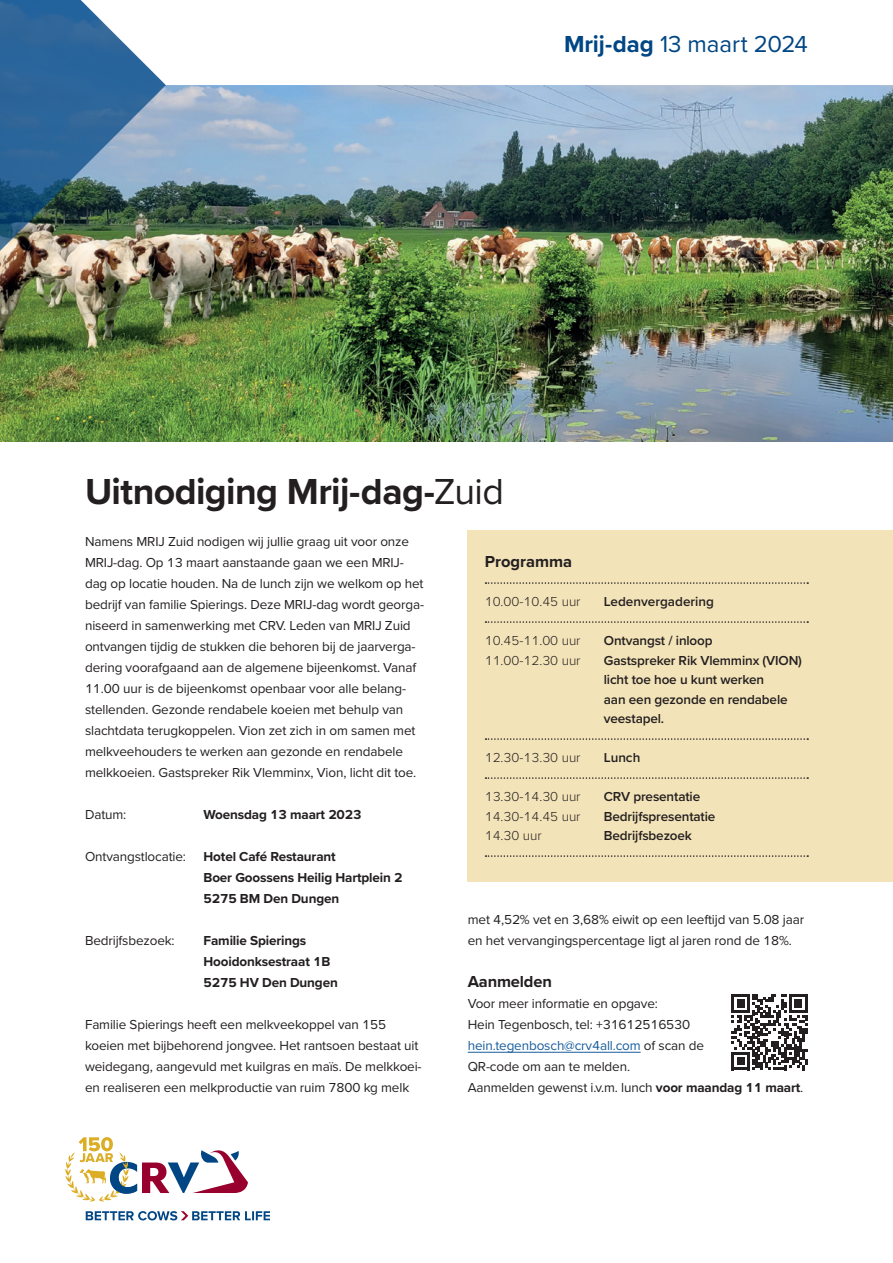
<style>
.page{position:relative;width:893px;height:1263px;background:#fff}
.page>*{position:absolute;margin:0;border:0;box-sizing:border-box;transform-origin:0 0}
.t1{font:700 37.5px "Proxima Nova";letter-spacing:-.02em;color:#231f20}
.t2{font:24px "Proxima Nova";letter-spacing:-.005em;color:#004684}
.t3{font:700 16.5px "Proxima Nova";letter-spacing:-.005em;color:#231f20}
.t4{font:13.5px/21px "Proxima Nova";letter-spacing:-.01em;color:#231f20}
.t5{font:600 13.5px/19.5px "Proxima Nova";letter-spacing:-.01em;color:#231f20}
.t6{font:700 13.5px/21px "Proxima Nova";letter-spacing:-.01em;color:#231f20}
.t7{font:300 13.5px "Proxima Nova";color:#231f20}
.s1{font-weight:700}
.s2{font-weight:400}
.s3{color:#175d9e}
</style>
<div class="page">
<img style="left:0;top:85px;width:893px;height:356px">
<img style="left:0;top:0;width:166px;height:264px">
<div style="left:468px;top:531px;width:425px;height:351px;background:#f3e3b8"></div>
<svg style="left:485px;top:582px;width:323px;height:2px"></svg>
<svg style="left:485px;top:621px;width:323px;height:2px"></svg>
<svg style="left:485px;top:738px;width:323px;height:2px"></svg>
<svg style="left:485px;top:777px;width:323px;height:2px"></svg>
<svg style="left:485px;top:855px;width:323px;height:2px"></svg>
<svg style="left:86px;top:1211px;width:184px;height:9px"></svg>
<svg style="left:65px;top:1137px;width:183px;height:64px"></svg>
<hr style="left:468px;top:1052px;width:173px;height:1px;background:#175d9e">
<svg style="left:731px;top:994px;width:76px;height:76px"></svg>
<h2 class="t2" style="left:564px;top:26px;width:245px"><span class="s1">Mrij-dag</span> 13 maart 2024</h2>
<h1 class="t1" style="left:85px;top:464px;width:420px">Uitnodiging Mrij-dag-<span class="s2">Zuid</span></h1>
<p class="t4" style="left:85px;top:530px;width:340px">Namens MRIJ Zuid nodigen wij jullie graag uit voor onze MRIJ-dag. Op 13 maart aanstaande gaan we een MRIJ&shy;dag op locatie houden. Na de lunch zijn we welkom op het bedrijf van familie Spierings. Deze MRIJ-dag wordt georga&shy;niseerd in samenwerking met CRV. Leden van MRIJ Zuid ontvangen tijdig de stukken die behoren bij de jaarverga&shy;dering voorafgaand aan de algemene bijeenkomst. Vanaf 11.00 uur is de bijeenkomst openbaar voor alle belang&shy;stellenden. Gezonde rendabele koeien met behulp van slachtdata terugkoppelen. Vion zet zich in om samen met melkveehouders te werken aan gezonde en rendabele melkkoeien. Gastspreker Rik Vlemminx, Vion, licht dit toe.</p>
<p class="t4" style="left:85px;top:803px;width:43px">Datum:</p>
<p class="t6" style="left:204px;top:804px;width:160px">Woensdag 13 maart 2023</p>
<p class="t4" style="left:85px;top:845px;width:103px">Ontvangstlocatie:</p>
<p class="t6" style="left:204px;top:846px;width:201px">Hotel Café Restaurant<br>Boer Goossens Heilig Hartplein 2<br>5275 BM Den Dungen</p>
<p class="t4" style="left:85px;top:929px;width:91px">Bedrijfsbezoek:</p>
<p class="t6" style="left:204px;top:930px;width:136px">Familie Spierings<br>Hooidonksestraat 1B<br>5275 HV Den Dungen</p>
<p class="t4" style="left:85px;top:1013px;width:338px">Familie Spierings heeft een melkveekoppel van 155 koeien met bijbehorend jongvee. Het rantsoen bestaat uit weidegang, aangevuld met kuilgras en maïs. De melkkoei&shy;en realiseren een melkproductie van ruim 7800 kg melk</p>
<p class="t3" style="left:485px;top:549px;width:89px">Programma</p>
<p class="t7" style="left:485px;top:591px;width:97px">10.00-10.45 uur</p>
<p class="t5" style="left:604px;top:591px;width:112px">Ledenvergadering</p>
<p class="t7" style="left:485px;top:630px;width:97px">10.45-11.00 uur</p>
<p class="t5" style="left:604px;top:630px;width:110px">Ontvangst / inloop</p>
<p class="t7" style="left:485px;top:650px;width:97px">11.00-12.30 uur</p>
<p class="t5" style="left:604px;top:650px;width:200px">Gastspreker Rik Vlemminx (VION) licht toe hoe u kunt werken<br>aan een gezonde en rendabele veestapel.</p>
<p class="t7" style="left:485px;top:747px;width:97px">12.30-13.30 uur</p>
<p class="t5" style="left:604px;top:747px;width:38px">Lunch</p>
<p class="t7" style="left:485px;top:786px;width:97px">13.30-14.30 uur</p>
<p class="t5" style="left:604px;top:786px;width:98px">CRV presentatie</p>
<p class="t7" style="left:485px;top:806px;width:97px">14.30-14.45 uur</p>
<p class="t5" style="left:604px;top:806px;width:113px">Bedrijfspresentatie</p>
<p class="t7" style="left:485px;top:825px;width:59px">14.30 uur</p>
<p class="t5" style="left:604px;top:825px;width:90px">Bedrijfsbezoek</p>
<p class="t4" style="left:468px;top:908px;width:338px">met 4,52% vet en 3,68% eiwit op een leeftijd van 5.08 jaar en het vervangingspercentage ligt al jaren rond de 18%.</p>
<p class="t3" style="left:468px;top:969px;width:86px">Aanmelden</p>
<p class="t4" style="left:468px;top:992px;width:337px">Voor meer informatie en opgave:<br>Hein Tegenbosch, tel: +31612516530 <span class="s3">hein.tegenbosch@crv4all.com</span> of scan de<br>QR-code om aan te melden.<br>Aanmelden gewenst i.v.m. lunch <span class="s1">voor maandag 11 maart</span>.</p>
</div>
